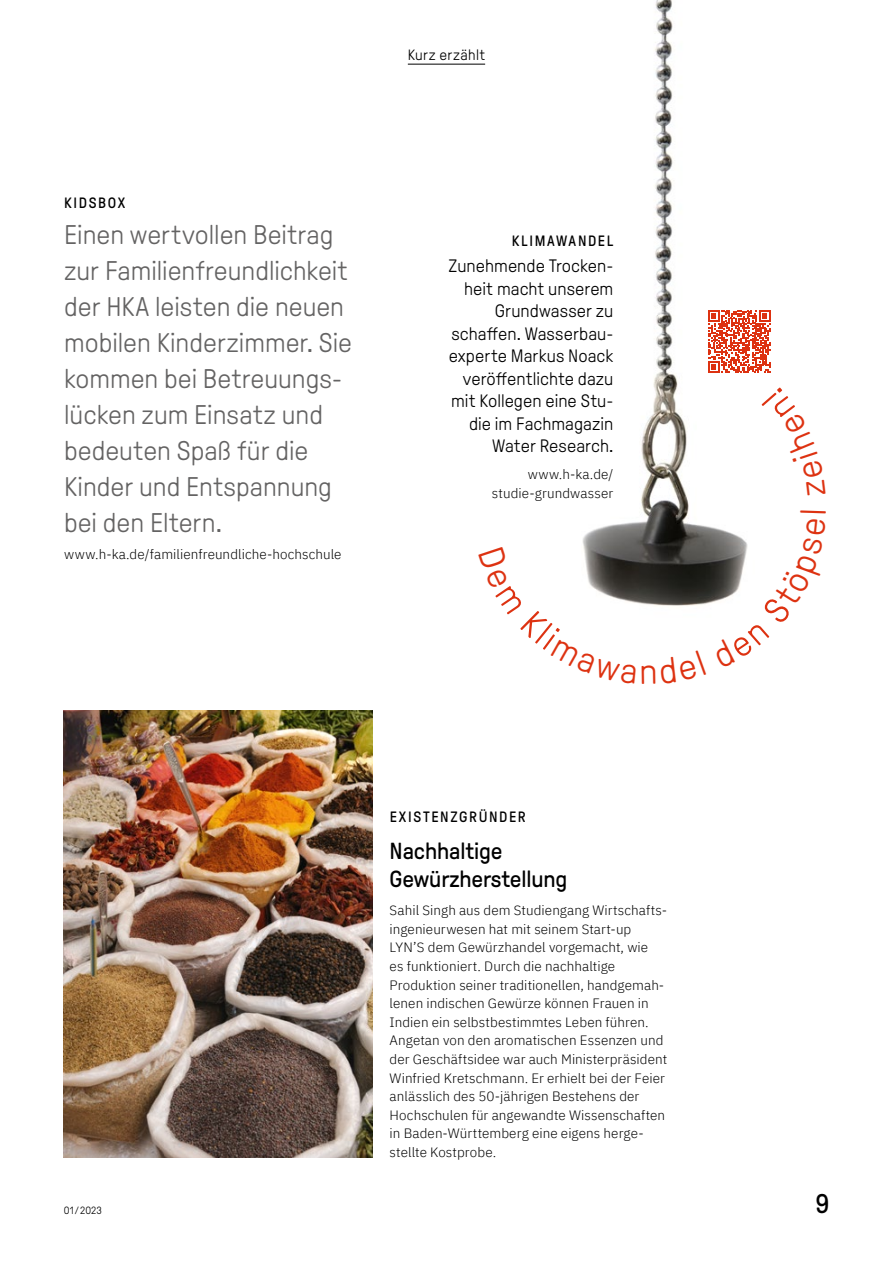
<style>
.page{position:relative;width:893px;height:1263px;background:#fff}
.page>*{position:absolute;margin:0;border:0;box-sizing:border-box;transform-origin:0 0}
.t1{font:300 27px/36px "GT Pressura LG";color:#646363}
.t2{font:27px "GT Pressura LG";color:#000}
.t3{font:23.25px/27.9px "GT Pressura LG";letter-spacing:-.005em;color:#000}
.t4{font:300 18px/22.5px "GT Pressura LG";color:#000;text-align:right}
.t5{font:15px "GT Pressura LG";letter-spacing:.105em;color:#000}
.t6{font:300 15px "GT Pressura LG";letter-spacing:.025em;color:#000}
.t7{font:300 13.5px/18.6px "IBM Plex Sans";letter-spacing:.005em;color:#000}
.t8{font:300 10.5px "GT Pressura LG";color:#000}
</style>
<div class="page">
<img style="left:64px;top:711px;width:309px;height:446px">
<img style="left:582px;top:0;width:107px;height:604px">
<hr style="left:408px;top:64px;width:77px;height:1px;background:#000">
<svg style="left:708px;top:310px;width:63px;height:63px"></svg>
<svg style="left:582px;top:547px;width:54px;height:57px"></svg>
<svg style="left:642px;top:510px;width:106px;height:96px"></svg>
<p class="t5" style="left:64px;top:195px;width:63px">KIDSBOX</p>
<h1 class="t1" style="left:64px;top:217px;width:289px">Einen wertvollen Beitrag zur Familienfreundlichkeit der HKA leisten die neuen mobilen Kinderzimmer. Sie kommen bei Betreuungs&shy;lücken zum Einsatz und bedeuten Spaß für die<br>Kinder und Entspannung bei den Eltern.</h1>
<p class="t7" style="left:64px;top:544px;width:279px">www.h-ka.de/familienfreundliche-hochschule</p>
<p class="t6" style="left:408px;top:46px;width:79px">Kurz erzählt</p>
<p class="t5" style="left:512px;top:232px;width:103px">KLIMAWANDEL</p>
<h3 class="t4" style="left:449px;top:255px;width:166px">Zunehmende Trocken&shy;heit macht unserem<br>Grundwasser zu schaffen. Wasserbau&shy;experte Markus Noack veröffentlichte dazu mit Kollegen eine Stu&shy;die im Fachmagazin<br>Water Research.</h3>
<p class="t7" style="left:492px;top:464px;width:123px;text-align:right">www.h-ka.de/ studie-grundwasser</p>
<p class="t8" style="left:64px;top:1204px;width:40px">01 / 2023</p>
<p class="t5" style="left:390px;top:809px;width:137px">EXISTENZGRÜNDER</p>
<h2 class="t3" style="left:390px;top:838px;width:179px">Nachhaltige<br>Gewürzherstellung</h2>
<p class="t7" style="left:390px;top:900px;width:279px">Sahil Singh aus dem Studiengang Wirtschafts&shy;ingenieurwesen hat mit seinem Start-up LYN’S dem Gewürzhandel vorgemacht, wie<br>es funktioniert. Durch die nachhaltige Produktion seiner traditionellen, handgemah&shy;lenen indischen Gewürze können Frauen in Indien ein selbstbestimmtes Leben führen.<br>Angetan von den aromatischen Essenzen und der Geschäftsidee war auch Ministerpräsident Winfried Kretschmann. Er erhielt bei der Feier anlässlich des 50-jährigen Bestehens der Hochschulen für angewandte Wissenschaften in Baden-Württemberg eine eigens herge&shy;stellte Kostprobe.</p>
<h1 class="t2" style="left:815px;top:1189px;width:15px">9</h1>
</div>
